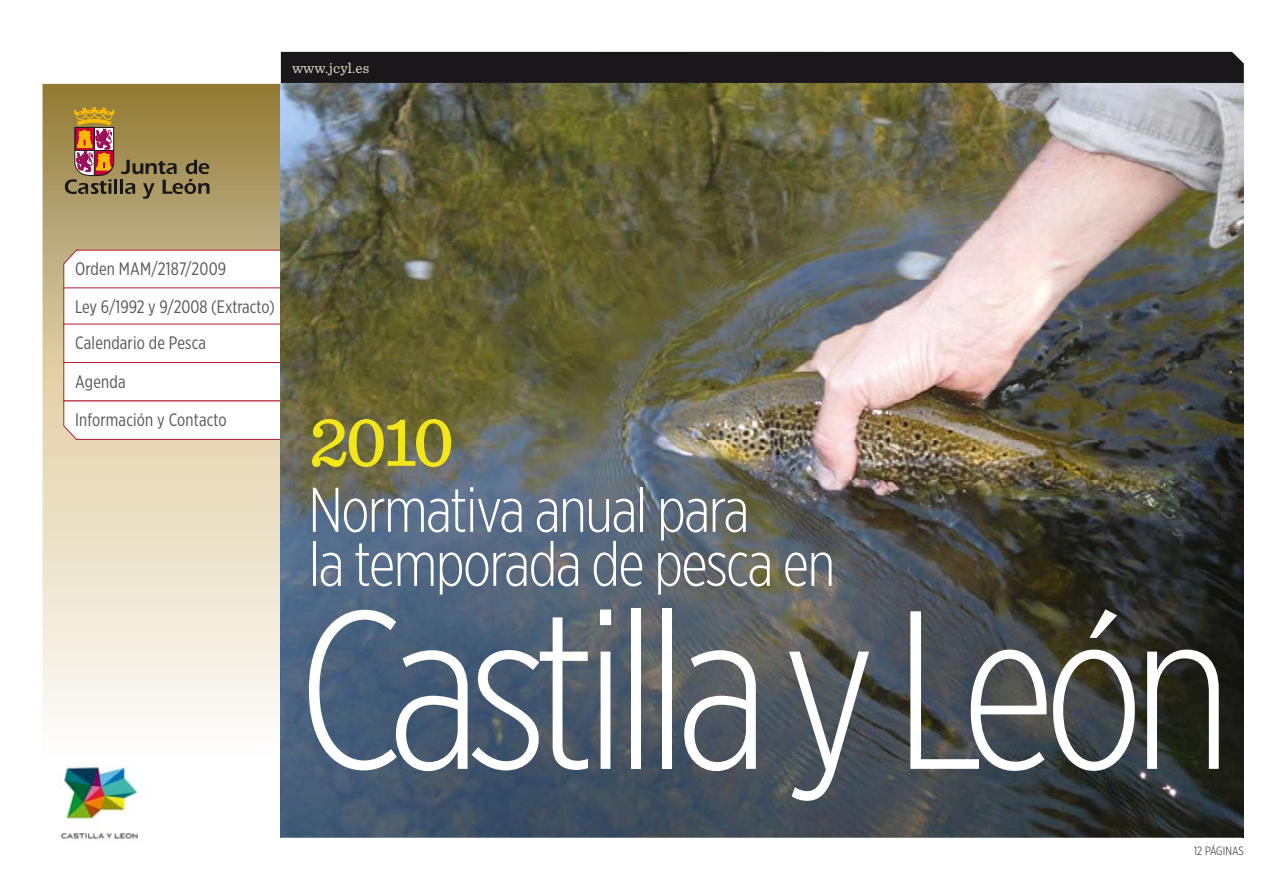
<style>
.page{position:relative;width:1263px;height:893px;background:#fff}
.page>*{position:absolute;margin:0;border:0;box-sizing:border-box;transform-origin:0 0}
.t1{font:300 225px "Gotham X Narrow";letter-spacing:-.05em;color:#fff}
.t2{font:500 72px "Sentinel";color:#f2e519}
.t3{font:300 63px/54px "Gotham X Narrow";letter-spacing:-.025em;color:#fff}
.t4{font:18px/36.9px "Gotham X Narrow";letter-spacing:.01em;color:#58585a}
.t5{font:15px "Sentinel";letter-spacing:.01em;color:#e2ddc5}
.t6{font:300 12px "Gotham X Narrow";letter-spacing:.01em;color:#1a171b}
</style>
<div class="page">
<div style="left:280px;top:51px;width:965px;height:33px;background:#1a171b"></div>
<svg style="left:43px;top:84px;width:238px;height:754px"></svg>
<svg style="left:63px;top:249px;width:218px;height:38px"></svg>
<div style="left:75px;top:261px;width:200px;height:17px;background:#fff"></div>
<div style="left:63px;top:287px;width:222px;height:40px;background:#fff"></div>
<div style="left:63px;top:324px;width:222px;height:39px;background:#fff"></div>
<div style="left:63px;top:362px;width:222px;height:39px;background:#fff;border:1px solid #b81b2f"></div>
<svg style="left:63px;top:400px;width:218px;height:40px"></svg>
<img style="left:281px;top:84px;width:963px;height:754px">
<div style="left:48px;top:762px;width:102px;height:79px;background:#fff"></div>
<img style="left:59px;top:764px;width:83px;height:77px">
<hr style="left:114px;top:180px;width:3px;height:14px;background:#1a171b">
<hr style="left:120px;top:180px;width:3px;height:14px;background:#1a171b">
<svg style="left:121px;top:160px;width:88px;height:39px;background:#83744d"></svg>
<svg style="left:65px;top:107px;width:50px;height:87px;background:#aa7548"></svg>
<p class="t5" style="left:292px;top:58px;width:79px">www.jcyl.es</p>
<p class="t4" style="left:75px;top:250px;width:201px">Orden MAM/2187/2009<br>Ley 6/1992 y 9/2008 (Extracto)<br>Calendario de Pesca</p>
<p class="t4" style="left:75px;top:362px;width:153px;line-height:38.4px">Agenda<br>Información y Contacto</p>
<h2 class="t2" style="left:308px;top:397px;width:147px">2010</h2>
<h3 class="t3" style="left:308px;top:482px;width:528px">Normativa anual para<br>la temporada de pesca en</h3>
<h1 class="t1" style="left:298px;top:553px;width:936px">Castilla y León</h1>
<p class="t6" style="left:1194px;top:843px;width:51px">12 PáGINAS</p>
</div>
